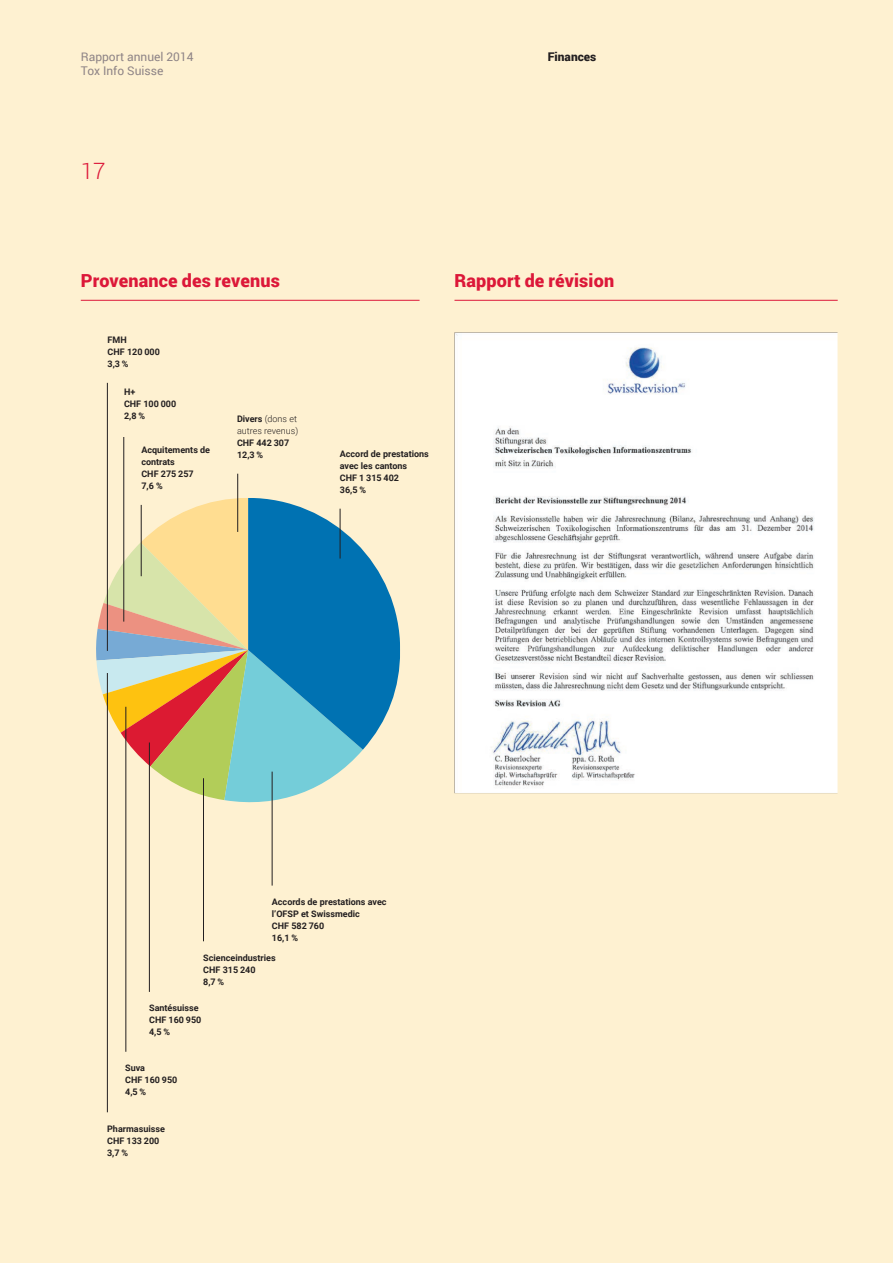
<style>
.page{position:relative;width:893px;height:1263px;background:#fef1d1}
.page>*{position:absolute;margin:0;border:0;box-sizing:border-box;transform-origin:0 0}
.t1{font:300 22.5px "Roboto";color:#dc1839}
.t2{font:900 18px "Roboto";letter-spacing:.01em;color:#dc1839}
.t3{font:12px/14.4px "Roboto";color:#8e8486}
.t4{font:900 12px "Roboto";color:#231f20}
.t5{font:700 9px/12px "Roboto";color:#231f20}
.t6{font:300 9px/12px "Roboto";color:#231f20}
.s1{font-weight:700}
</style>
<div class="page">
<svg style="left:96px;top:498px;width:304px;height:311px"></svg>
<hr style="left:81px;top:300px;width:339px;height:1px;background:#dc1839">
<hr style="left:454px;top:300px;width:384px;height:1px;background:#dc1839">
<hr style="left:124px;top:437px;width:1px;height:185px;background:#231f20">
<hr style="left:107px;top:383px;width:1px;height:268px;background:#231f20">
<hr style="left:237px;top:474px;width:1px;height:58px;background:#231f20">
<hr style="left:340px;top:509px;width:1px;height:49px;background:#231f20">
<hr style="left:272px;top:772px;width:1px;height:113px;background:#231f20">
<hr style="left:203px;top:778px;width:1px;height:163px;background:#231f20">
<hr style="left:149px;top:742px;width:1px;height:250px;background:#231f20">
<hr style="left:126px;top:707px;width:1px;height:345px;background:#231f20">
<hr style="left:141px;top:505px;width:1px;height:71px;background:#231f20">
<hr style="left:107px;top:673px;width:1px;height:439px;background:#231f20">
<img style="left:455px;top:332px;width:382px;height:462px">
<h3 class="t3" style="left:81px;top:49px;width:114px">Rapport annuel 2014<br>Tox Info Suisse</h3>
<h3 class="t4" style="left:548px;top:48px;width:50px">Finances</h3>
<h1 class="t1" style="left:81px;top:155px;width:26px">17</h1>
<h2 class="t2" style="left:81px;top:268px;width:201px">Provenance des revenus</h2>
<h2 class="t2" style="left:454px;top:268px;width:161px">Rapport de révision</h2>
<p class="t5" style="left:108px;top:333px;width:54px">FMH<br>CHF 120 000<br>3,3 %</p>
<p class="t5" style="left:124px;top:386px;width:54px">H+<br>CHF 100 000<br>2,8 %</p>
<p class="t5" style="left:141px;top:444px;width:70px">Acquitements de contrats<br>CHF 275 257<br>7,6 %</p>
<p class="t6" style="left:237px;top:412px;width:63px"><span class="s1">Divers</span> (dons et autres revenus)</p>
<p class="t5" style="left:237px;top:436px;width:54px">CHF 442 307<br>12,3 %</p>
<p class="t5" style="left:340px;top:447px;width:91px">Accord de prestations avec les cantons<br>CHF 1 315 402<br>36,5 %</p>
<p class="t5" style="left:272px;top:895px;width:116px">Accords de prestations avec l’OFSP et Swissmedic<br>CHF 582 760<br>16,1 %</p>
<p class="t5" style="left:203px;top:951px;width:74px">Scienceindustries<br>CHF 315 240<br>8,7 %</p>
<p class="t5" style="left:149px;top:1002px;width:54px">Santésuisse<br>CHF 160 950<br>4,5 %</p>
<p class="t5" style="left:125px;top:1062px;width:54px">Suva<br>CHF 160 950<br>4,5 %</p>
<p class="t5" style="left:107px;top:1122px;width:59px">Pharmasuisse<br>CHF 133 200<br>3,7 %</p>
</div>
